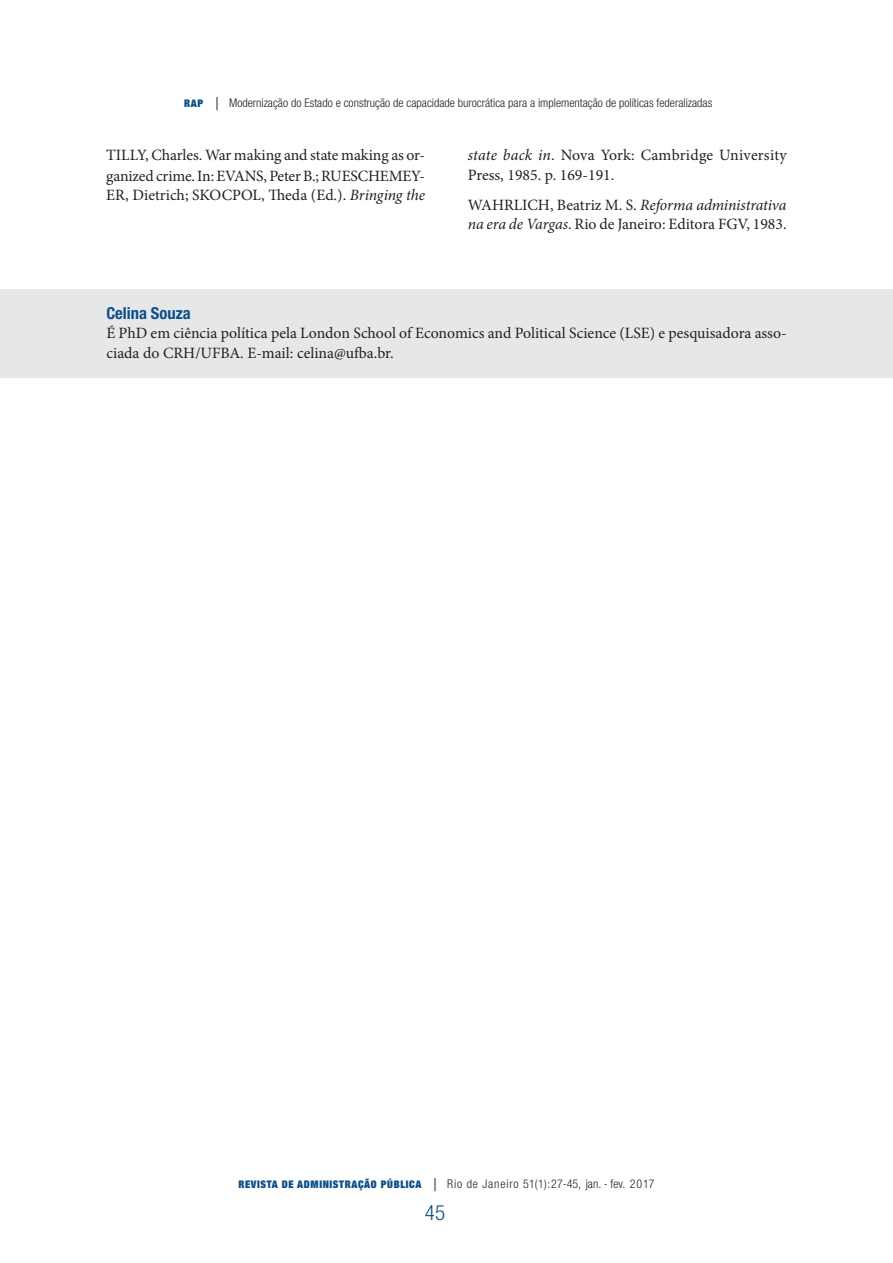
<style>
.page{position:relative;width:893px;height:1263px;background:#fff}
.page>*{position:absolute;margin:0;border:0;box-sizing:border-box;transform-origin:0 0}
.t1{font:300 condensed 21px "Helvetica Neue LT Std";color:#0c4f89}
.autores_final_1{font:700 condensed 16.5px "Helvetica Neue LT Std";color:#0c4f89}
.BIBLIOGRAFIA{font:15.75px/20px "Minion Pro";color:#231f20}
.autores_final_1-2{font:15.75px/19.5px "Minion Pro";color:#231f20}
.t2{font:300 condensed 12px "Helvetica Neue LT Std";color:#231f20}
.t3{font:300 condensed 12px "Helvetica Neue LT Std";letter-spacing:.07em;color:#231f20}
.s1{font-family:"Helvetica Neue";font-weight:900;font-stretch:expanded;font-size:10.5px;color:#0c4f89}
.s2{font-size:18px}
.s3{font-style:italic}
</style>
<div class="page">
<div style="left:0;top:289px;width:893px;height:89px;background:#e6e7e9"></div>
<p class="t2" style="left:184px;top:96px;width:530px"><span class="s1">RAP</span> <span class="s2">|</span> Modernização do Estado e construção de capacidade burocrática para a implementação de políticas federalizadas</p>
<p class="BIBLIOGRAFIA" style="left:106px;top:145px;width:320px;text-align:justify">TILLY, Charles. War making and state making as or&shy;ganized crime. In: EVANS, Peter B.; RUESCHEMEY-ER, Dietrich; SKOCPOL, Theda (Ed.). <span class="s3">Bringing the</span></p>
<p class="BIBLIOGRAFIA" style="left:468px;top:145px;width:320px;line-height:19.5px"><span class="s3">state back in</span>. Nova York: Cambridge University<br>Press, 1985. p. 169-191.</p>
<p class="BIBLIOGRAFIA" style="left:468px;top:195px;width:320px;line-height:19.5px">WAHRLICH, Beatriz M. S. <span class="s3">Reforma administrativa na era de Vargas</span>. Rio de Janeiro: Editora FGV, 1983.</p>
<p class="autores_final_1" style="left:106px;top:303px;width:86px">Celina Souza</p>
<p class="autores_final_1-2" style="left:106px;top:324px;width:682px">É PhD em ciência política pela London School of Economics and Political Science (LSE) e pesquisadora asso&shy;ciada do CRH/UFBA. E-mail: celina@ufba.br.</p>
<p class="t3" style="left:238px;top:1176px;width:418px"><span class="s1">REVISTA DE ADMINISTRAÇÃO PÚBLICA</span> <span class="s2">|</span> Rio de Janeiro 51(1):27-45, jan. - fev. 2017</p>
<h1 class="t1" style="left:425px;top:1200px;width:22px">45</h1>
</div>
